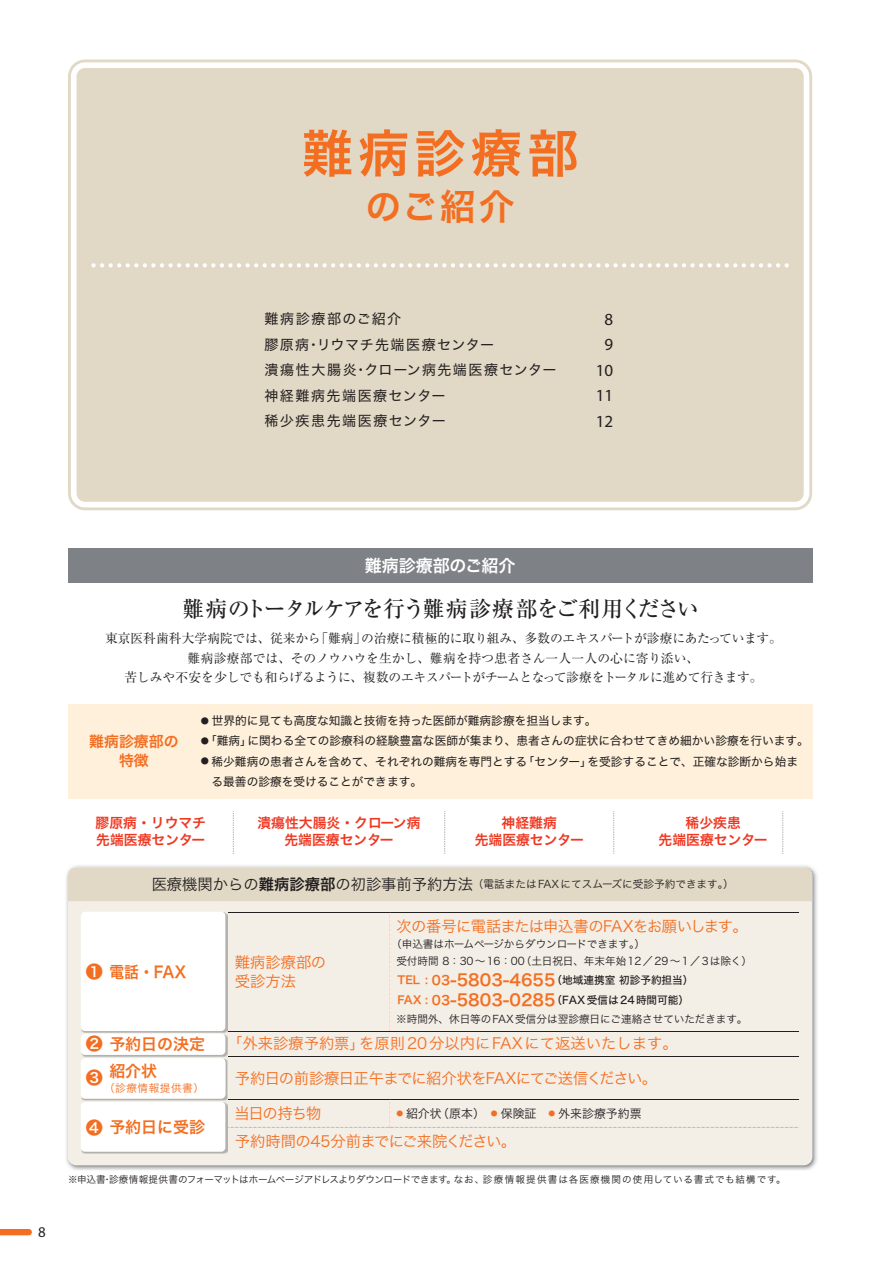
<style>
.page{position:relative;width:893px;height:1263px;background:#fff}
.page>*{position:absolute;margin:0;border:0;box-sizing:border-box;transform-origin:0 0}
.t1{font:51px "Hira Kaku Std W6";letter-spacing:.105em;color:#f36e21}
.t2{font:35.85px "Hira Kaku Std W6";color:#f36e21}
.t3{font:500 22.05px "Ryumin Pro";letter-spacing:-.095em;color:#231f20}
.t4{font:16.95px "Hira Kaku Std W6";color:#fff}
.t5{font:16.95px "Myriad Pro";color:#231f20}
.t6{font:15.9px "Hira Kaku Std W6";color:#f36e21}
.t7{font:15.9px "Hira Kaku Std W6";color:#f36e21;scale:.93 1}
.t8{font:15.3px "Hira Kaku Std W3";letter-spacing:-.03em;color:#f36e21}
.t9{font:15.3px/18.8px "Hira Kaku Std W3";color:#f36e21}
.t10{font:14.85px/19.5px "Hira Kaku Std W6";color:#f36e21;text-align:center}
.t11{font:14.85px "Myriad Pro";color:#231f20}
.t12{font:14.1px "Hira Kaku Std W4";letter-spacing:.09em;color:#231f20}
.t13{font:13.8px/17px "Hira Kaku Std W6";color:#ef3822;text-align:center}
.t14{font:12.75px/19.2px "Ryumin Pro";letter-spacing:-.01em;color:#231f20;text-align:center}
.t15{font:11.85px "Hira Kaku Std W3";color:#231f20}
.t16{font:11.7px/20.2px "Hira Kaku Std W4";color:#231f20}
.t17{font:10.65px/16.8px "Hira Kaku Std W3";color:#231f20}
.t18{font:10.65px/20.2px "Hira Kaku Std W5";color:#231f20}
.t19{font:10.65px "Hira Kaku Std W3";letter-spacing:.05em;color:#f36e21}
.t20{font:9.6px "Hira Kaku Std W3";letter-spacing:.015em;color:#231f20}
.s1{font-size:8.25px}
.s2{font-size:15.3px}
.s3{font-family:"Hira Kaku Std W6";font-size:15.3px}
.s4{font-size:16.95px}
.s5{font-family:"Hira Kaku Std W6";font-size:11.1px;color:#f36e21}
.s6{font-family:"Hira Kaku Std W6";font-size:12.75px;color:#f36e21}
.s7{font-family:"Hira Kaku Std W6";font-size:16.2px;color:#f36e21}
</style>
<div class="page">
<svg style="left:68px;top:59px;width:745px;height:452px;background:#e8e1d2"></svg>
<div style="left:71px;top:62px;width:738px;height:445px;background:#e1d8c5"></div>
<svg style="left:91px;top:263px;width:698px;height:4px"></svg>
<svg style="left:782px;top:811px;width:1px;height:43px"></svg>
<img style="left:66px;top:865px;width:752px;height:305px">
<div style="left:68px;top:867px;width:744px;height:298px;background:#f3eee6;border-radius:9px"></div>
<div style="left:68px;top:867px;width:744px;height:34px;background:#e1d8c5"></div>
<div style="left:68px;top:704px;width:744px;height:94px;background:#fef0da"></div>
<div style="left:68px;top:549px;width:744px;height:34px;background:#7e8185"></div>
<svg style="left:233px;top:811px;width:1px;height:43px"></svg>
<svg style="left:444px;top:811px;width:1px;height:43px"></svg>
<svg style="left:613px;top:811px;width:1px;height:43px"></svg>
<img style="left:81px;top:912px;width:146px;height:188px">
<div style="left:81px;top:1058px;width:144px;height:40px;background:#fff;border-radius:4px"></div>
<div style="left:81px;top:912px;width:144px;height:119px;background:#fff;border-radius:4px"></div>
<div style="left:81px;top:1033px;width:144px;height:22px;background:#fff;border-radius:4px"></div>
<img style="left:81px;top:1102px;width:146px;height:52px">
<div style="left:81px;top:1102px;width:144px;height:50px;background:#fff;border-radius:4px"></div>
<hr style="left:390px;top:912px;width:408px;height:1px;background:#231f20">
<hr style="left:228px;top:1031px;width:162px;height:1px;background:#231f20">
<hr style="left:390px;top:1031px;width:408px;height:1px;background:#231f20">
<hr style="left:228px;top:1056px;width:162px;height:1px;background:#231f20">
<hr style="left:390px;top:1056px;width:408px;height:1px;background:#231f20">
<hr style="left:228px;top:912px;width:162px;height:1px;background:#231f20">
<svg style="left:390px;top:912px;width:1px;height:119px"></svg>
<svg style="left:228px;top:1099px;width:570px;height:29px"></svg>
<svg style="left:0;top:1229px;width:32px;height:6px"></svg>
<h1 class="t1" style="left:302px;top:114px;width:278px">難病診療部</h1>
<h2 class="t2" style="left:366px;top:179px;width:151px">のご紹介</h2>
<p class="t12" style="left:264px;top:308px;width:138px">難病診療部のご紹介</p>
<h3 class="t5" style="left:604px;top:308px;width:10px">8</h3>
<p class="t12" style="left:264px;top:334px;width:231px">膠原病・リウマチ先端医療センター</p>
<h3 class="t5" style="left:604px;top:334px;width:10px">9</h3>
<p class="t12" style="left:264px;top:359px;width:293px">潰瘍性大腸炎・クローン病先端医療センター</p>
<h3 class="t5" style="left:596px;top:360px;width:19px">10</h3>
<p class="t12" style="left:264px;top:385px;width:183px">神経難病先端医療センター</p>
<h3 class="t5" style="left:596px;top:385px;width:19px">11</h3>
<p class="t12" style="left:264px;top:410px;width:183px">稀少疾患先端医療センター</p>
<h3 class="t5" style="left:596px;top:411px;width:19px">12</h3>
<p class="t11" style="left:38px;top:1223px;width:9px">8</p>
<h3 class="t4" style="left:365px;top:553px;width:152px">難病診療部のご紹介</h3>
<h3 class="t3" style="left:182px;top:591px;width:518px">難病のトータルケアを行う難病診療部をご利用ください</h3>
<p class="t14" style="left:105px;top:628px;width:678px">東京医科歯科大学病院では、従来から「難病」の治療に積極的に取り組み、多数のエキスパートが診療にあたっています。難病診療部では、そのノウハウを生かし、難病を持つ患者さん一人一人の心に寄り添い、<br>苦しみや不安を少しでも和らげるように、複数のエキスパートがチームとなって診療をトータルに進めて行きます。</p>
<p class="t16" style="left:201px;top:711px;width:397px"><span class="s1">●</span> 世界的に見ても高度な知識と技術を持った医師が難病診療を担当します。</p>
<p class="t16" style="left:201px;top:731px;width:609px"><span class="s1">●</span> 「難病」に関わる全ての診療科の経験豊富な医師が集まり、患者さんの症状に合わせてきめ細かい診療を行います。</p>
<p class="t16" style="left:212px;top:751px;width:588px;text-indent:-11px"><span class="s1">●</span> 稀少難病の患者さんを含めて、それぞれの難病を専門とする「センター」を受診することで、正確な診断から始まる最善の診療を受けることができます。</p>
<p class="t10" style="left:89px;top:732px;width:91px">難病診療部の特徴</p>
<p class="t13" style="left:96px;top:814px;width:112px;text-align:left">膠原病・リウマチ先端医療センター</p>
<p class="t13" style="left:257px;top:814px;width:165px">潰瘍性大腸炎・クローン病先端医療センター</p>
<p class="t13" style="left:475px;top:814px;width:111px">神経難病<br>先端医療センター</p>
<p class="t13" style="left:659px;top:814px;width:111px">稀少疾患<br>先端医療センター</p>
<p class="t17" style="left:152px;top:876px;width:584px"><span class="s2">医療機関からの</span><span class="s3">難病診療部</span><span class="s2">の初診事前予約方法</span>（電話またはFAXにてスムーズに受診予約できます。）</p>
<h3 class="t7" style="left:86px;top:959px;width:109px"><span class="s4">❶</span> 電話・FAX</h3>
<h3 class="t9" style="left:235px;top:953px;width:93px">難病診療部の受診方法</h3>
<h3 class="t8" style="left:396px;top:915px;width:353px">次の番号に電話または申込書のFAXをお願いします。</h3>
<p class="t17" style="left:396px;top:936px;width:357px;text-indent:-5px">（申込書はホームページからダウンロードできます。）<br>受付時間 8：30～16：00（土日祝日、年末年始12／29～1／3は除く）</p>
<p class="t18" style="left:397px;top:970px;width:297px"><span class="s5">TEL :</span> <span class="s6">03</span><span class="s7">-5803-4655</span>（地域連携室 初診予約担当）<br><span class="s5">FAX :</span> <span class="s6">03</span><span class="s7">-5803-0285</span>（FAX受信は24時間可能）</p>
<p class="t17" style="left:396px;top:1011px;width:353px">※時間外、休日等のFAX受信分は翌診療日にご連絡させていただきます。</p>
<h3 class="t6" style="left:86px;top:1032px;width:121px"><span class="s4">❷</span> 予約日の決定</h3>
<h3 class="t9" style="left:227px;top:1033px;width:452px">「外来診療予約票」を原則20分以内にFAXにて返送いたします。</h3>
<h3 class="t6" style="left:86px;top:1059px;width:73px"><span class="s4">❸</span> 紹介状</h3>
<p class="t19" style="left:104px;top:1079px;width:101px">（診療情報提供書）</p>
<h3 class="t8" style="left:235px;top:1066px;width:424px">予約日の前診療日正午までに紹介状をFAXにてご送信ください。</h3>
<h3 class="t6" style="left:86px;top:1115px;width:121px"><span class="s4">❹</span> 予約日に受診</h3>
<h3 class="t8" style="left:234px;top:1102px;width:89px">当日の持ち物</h3>
<p class="t15" style="left:396px;top:1104px;width:247px"><sup>●</sup> 紹介状（原本） <sup>●</sup> 保険証 <sup>●</sup> 外来診療予約票</p>
<h3 class="t8" style="left:235px;top:1130px;width:283px">予約時間の45分前までにご来院ください。</h3>
<p class="t20" style="left:68px;top:1172px;width:719px">※申込書・診療情報提供書のフォーマットはホームページアドレスよりダウンロードできます。なお、診療情報提供書は各医療機関の使用している書式でも結構です。</p>
</div>
